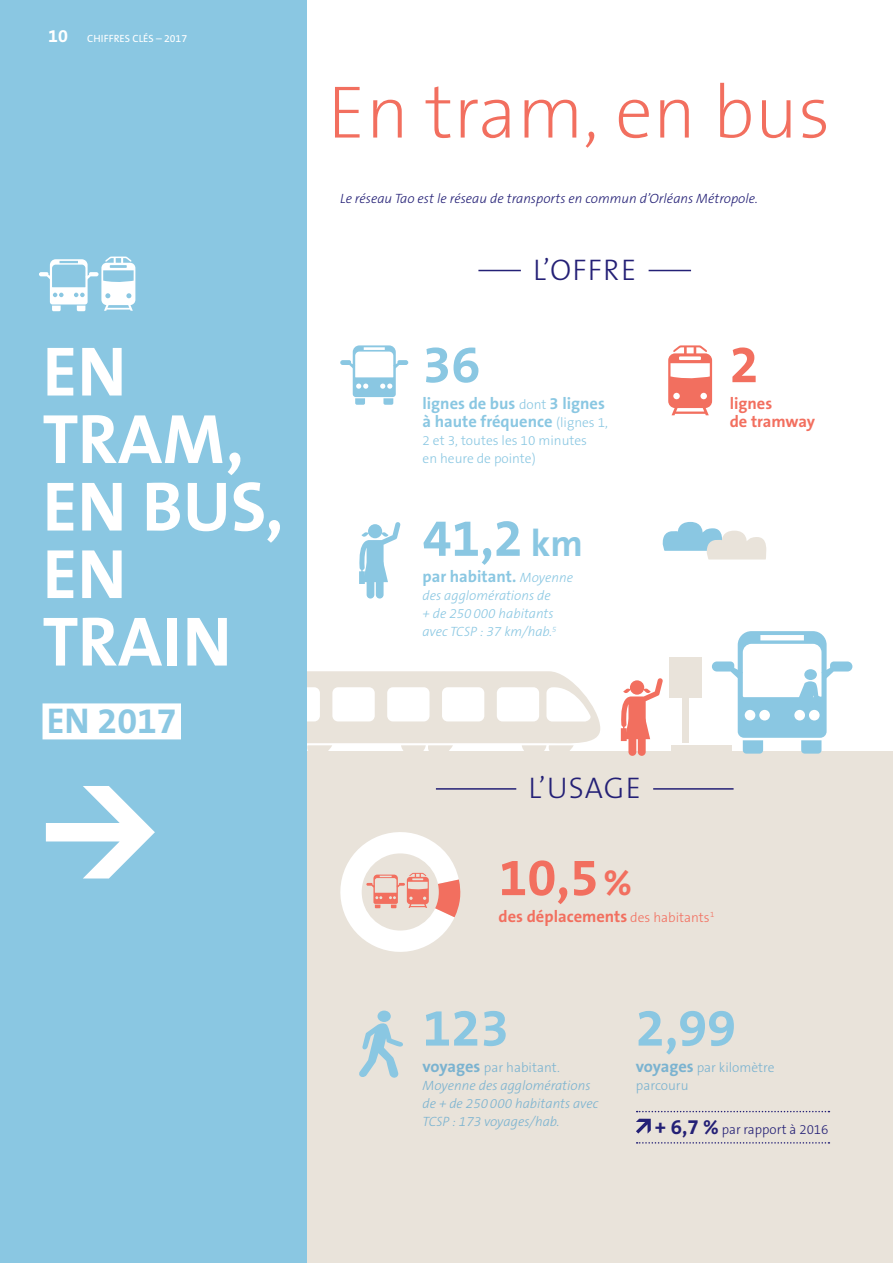
<style>
.page{position:relative;width:893px;height:1263px;background:#fff}
.page>*{position:absolute;margin:0;border:0;box-sizing:border-box;transform-origin:0 0}
.TITRE{font:200 75px "The Sans B2";color:#f26f5f}
.TITRE_1{font:700 70.5px/67.5px "The Sans B7";color:#fff}
.CHIFFRE{font:700 52.5px "The Sans B7";color:#8ac7e2}
.CHIFFRE-2{font:700 52.5px "The Sans B7";color:#f26f5f}
.TITRE-2{font:700 36px "The Sans B7";color:#8ac7e2}
.ST_USAGE{font:300 30px "The Sans B3";letter-spacing:.035em;color:#242076}
.ST_OFFRE{font:300 30px "The Sans B3";letter-spacing:.04em;color:#242076}
.TEXTE{font:700 16.5px/18px "The Sans B7";color:#8ac7e2}
.TEXTE-2{font:700 16.5px/18px "The Sans B7";color:#f26f5f}
.TEXTE-3{font:italic 300 13.5px/18px "The Sans B3";color:#7bb3d0}
.TEXTE-4{font:italic 300 13.5px "The Sans B3";color:#242076}
.TEXTE-5{font:italic 300 13.5px/18px "The Sans B3";color:#8ac7e2}
.TEXTE-6{font:300 13.5px/18px "The Sans B3";color:#8ac7e2}
.TEXTE-7{font:300 13.5px/18px "The Sans B3";color:#7bb3d0}
.TEXTE_EVOLUTION{font:300 13.5px "The Sans B3";color:#242076}
.t1{font:10.5px "The Sans B5 Plain";color:#fff}
.s1{font-family:"The Sans B7";font-weight:700;font-size:18px}
.s2{font-family:"The Sans B3";font-weight:300;font-size:13.5px}
.s3{font-size:37.5px}
.s4{font-family:"The Sans B3";font-weight:300;font-style:italic;font-size:13.5px}
.s5{font-family:"The Sans B7";font-weight:700;font-style:normal;font-size:16.5px}
.s6{font-style:normal}
.s7{font-family:"The Sans B7";font-weight:700;font-size:16.5px}
.s8{font-family:"The Sans B7";font-weight:700;font-size:21px}
</style>
<div class="page">
<div style="left:190px;top:752px;width:703px;height:511px;background:#e9e3da"></div>
<svg style="left:306px;top:671px;width:294px;height:85px"></svg>
<div style="left:0;top:0;width:306px;height:1263px;background:#8ac7e2"></div>
<div style="left:43px;top:703px;width:138px;height:36px;background:#fff"></div>
<div style="left:377px;top:1010px;width:14px;height:12px;background:#8ac7e2;border-radius:50%"></div>
<svg style="left:359px;top:1023px;width:44px;height:55px"></svg>
<svg style="left:46px;top:786px;width:109px;height:92px"></svg>
<svg style="left:662px;top:522px;width:104px;height:37px"></svg>
<svg style="left:637px;top:1111px;width:192px;height:1px"></svg>
<svg style="left:637px;top:1142px;width:192px;height:1px"></svg>
<svg style="left:636px;top:1119px;width:15px;height:14px"></svg>
<svg style="left:712px;top:631px;width:140px;height:123px"></svg>
<div style="left:671px;top:745px;width:61px;height:9px;background:#e9e3da"></div>
<div style="left:682px;top:698px;width:7px;height:44px;background:#e9e3da"></div>
<div style="left:669px;top:658px;width:33px;height:40px;background:#e9e3da"></div>
<svg style="left:340px;top:345px;width:68px;height:60px"></svg>
<svg style="left:39px;top:257px;width:96px;height:54px"></svg>
<svg style="left:668px;top:345px;width:44px;height:70px"></svg>
<hr style="left:436px;top:788px;width:298px;height:2px;background:#242076">
<div style="left:516px;top:785px;width:137px;height:15px;background:#e9e3da"></div>
<svg style="left:621px;top:678px;width:42px;height:78px"></svg>
<svg style="left:359px;top:522px;width:42px;height:76px"></svg>
<svg style="left:340px;top:832px;width:121px;height:120px"></svg>
<hr style="left:478px;top:270px;width:213px;height:1px;background:#242076">
<div style="left:521px;top:267px;width:128px;height:15px;background:#fff"></div>
<p class="t1" style="left:48px;top:33px;width:140px"><span class="s1">10</span> CHIFFRES CLÉS – 2017</p>
<p class="TITRE_1" style="left:43px;top:342px;width:242px">EN<br>TRAM,<br>EN BUS,<br>EN<br>TRAIN</p>
<p class="TITRE-2" style="left:47px;top:702px;width:131px">EN 2017</p>
<p class="TITRE" style="left:327px;top:74px;width:504px">En tram, en bus</p>
<p class="TEXTE-4" style="left:340px;top:192px;width:419px">Le réseau Tao est le réseau de transports en commun d’Orléans Métropole.</p>
<p class="ST_OFFRE" style="left:533px;top:254px;width:105px">L’OFFRE</p>
<p class="CHIFFRE" style="left:423px;top:337px;width:59px">36</p>
<p class="TEXTE" style="left:423px;top:395px;width:187px">lignes de bus <span class="s2">dont</span> 3 lignes à haute fréquence <span class="s2">(lignes 1,</span></p>
<p class="TEXTE-6" style="left:423px;top:432px;width:166px">2 et 3, toutes les 10 minutes en heure de pointe)</p>
<p class="CHIFFRE" style="left:423px;top:510px;width:162px">41,2 <span class="s3">km</span></p>
<p class="TEXTE" style="left:423px;top:569px;width:152px">par habitant. <span class="s4">Moyenne</span></p>
<p class="TEXTE-5" style="left:423px;top:588px;width:135px">des agglomérations de + de 250000 habitants avec TCSP : 37 km/hab.<sup>5</sup></p>
<p class="CHIFFRE-2" style="left:730px;top:337px;width:30px">2</p>
<p class="TEXTE-2" style="left:730px;top:395px;width:87px">lignes<br>de tramway</p>
<p class="ST_USAGE" style="left:528px;top:772px;width:114px">L’USAGE</p>
<p class="CHIFFRE-2" style="left:499px;top:850px;width:135px">10,5<span class="s3">%</span></p>
<p class="TEXTE-2" style="left:499px;top:908px;width:217px">des déplacements <span class="s2">des habitants</span><sup>1</sup></p>
<p class="CHIFFRE" style="left:423px;top:1000px;width:88px">123</p>
<p class="TEXTE-3" style="left:423px;top:1059px;width:177px"><span class="s5">voyages</span> <span class="s6">par habitant.<br></span>Moyenne des agglomérations de + de 250000 habitants avec<br>TCSP : 173 voyages/hab.</p>
<p class="CHIFFRE" style="left:636px;top:1000px;width:102px">2,99</p>
<p class="TEXTE-7" style="left:636px;top:1059px;width:140px"><span class="s7">voyages</span> par kilomètre parcouru</p>
<p class="TEXTE_EVOLUTION" style="left:655px;top:1122px;width:175px"><span class="s8">+ 6,7 %</span> par rapport à 2016</p>
</div>
